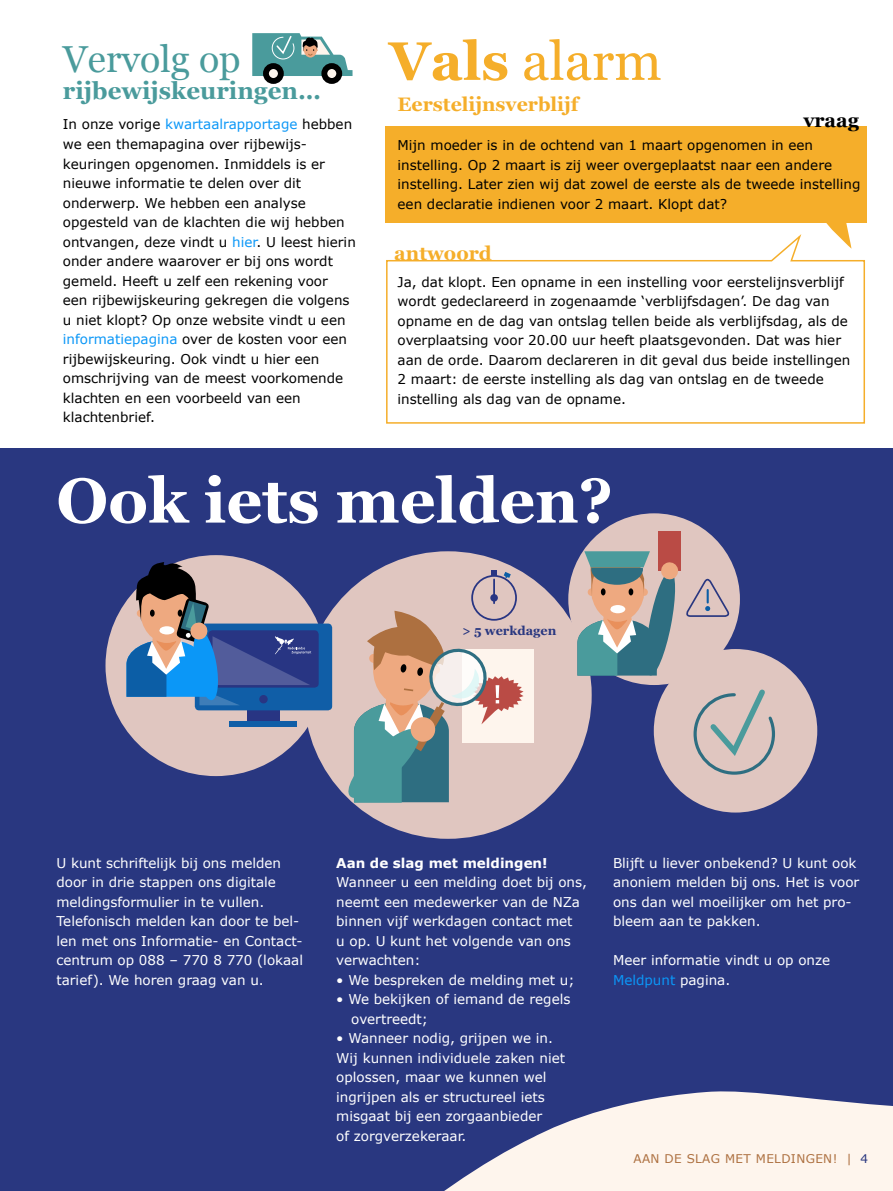
<style>
.page{position:relative;width:893px;height:1191px;background:#fff}
.page>*{position:absolute;margin:0;border:0;box-sizing:border-box;transform-origin:0 0}
.TUSSENKOP{font:700 63px "Georgia";color:#fff}
.t1{font:54px "Georgia";color:#f5ae2a}
.PLAT{font:37.5px "Georgia";color:#4a9b9c}
.PLAT-2{font:700 24px "Georgia";color:#4a9b9c}
.PLAT-3{font:700 19.5px "Georgia";color:#f5ae2a}
.PLAT-4{font:700 19.5px "Georgia";color:#000}
.TUSSENKOP-2{font:13.5px/19.5px "Verdana";color:#000}
.PLAT-5{font:13.5px/19.5px "Verdana";color:#fff}
.TUSSENKOP-3{font:700 13.5px "Verdana";color:#fff}
.TUSSENKOP-4{font:700 12.6px "Georgia";color:#293780}
.t2{font:12px "Verdana";letter-spacing:.03em;color:#ad7040}
.s1{color:#0b97f7}
.s2{font-weight:700}
.s3{color:#293780}
</style>
<div class="page">
<div style="left:385px;top:127px;width:482px;height:96px;background:#f5ae2a"></div>
<div style="left:0;top:449px;width:893px;height:742px;background:#293780"></div>
<svg style="left:444px;top:1091px;width:449px;height:100px;fill:#fef5ed"></svg>
<svg style="left:298px;top:727px;width:12px;height:13px"></svg>
<div style="left:304px;top:551px;width:288px;height:288px;background:#e0c6c0;border-radius:50%"></div>
<div style="left:106px;top:555px;width:220px;height:221px;background:#e0c6c0;border-radius:50%"></div>
<div style="left:247px;top:698px;width:33px;height:27px;background:#283583"></div>
<div style="left:230px;top:721px;width:67px;height:6px;background:#105ea7"></div>
<div style="left:195px;top:623px;width:137px;height:87px;background:#105ea7;border-radius:4px"></div>
<div style="left:208px;top:630px;width:111px;height:57px;background:#283583;border-radius:4px"></div>
<svg style="left:126px;top:561px;width:185px;height:144px"></svg>
<div style="left:471px;top:575px;width:46px;height:45px;border:2px solid #283583;border-radius:50%"></div>
<svg style="left:492px;top:571px;width:5px;height:5px"></svg>
<div style="left:490px;top:594px;width:8px;height:7px;background:#283583;border-radius:50%"></div>
<hr style="left:493px;top:579px;width:2px;height:24px;background:#283583">
<svg style="left:504px;top:572px;width:7px;height:6px"></svg>
<div style="left:462px;top:649px;width:71px;height:93px;background:#fef5ed"></div>
<div style="left:568px;top:513px;width:172px;height:172px;background:#e0c6c0;border-radius:50%"></div>
<div style="left:654px;top:649px;width:163px;height:163px;background:#e0c6c0;border-radius:50%"></div>
<div style="left:658px;top:532px;width:23px;height:39px;background:#ba4b45"></div>
<svg style="left:577px;top:550px;width:102px;height:126px"></svg>
<svg style="left:686px;top:578px;width:44px;height:39px"></svg>
<svg style="left:693px;top:689px;width:82px;height:86px"></svg>
<svg style="left:344px;top:611px;width:179px;height:191px"></svg>
<div style="left:263px;top:63px;width:21px;height:21px;border:6px solid #000;border-radius:50%"></div>
<div style="left:321px;top:63px;width:21px;height:21px;border:6px solid #000;border-radius:50%"></div>
<svg style="left:252px;top:33px;width:100px;height:43px"></svg>
<svg style="left:386px;top:234px;width:479px;height:190px"></svg>
<svg style="left:820px;top:223px;width:31px;height:26px"></svg>
<p class="PLAT" style="left:63px;top:32px;width:179px">Vervolg op</p>
<p class="PLAT-2" style="left:63px;top:73px;width:259px">rijbewijskeuringen…</p>
<p class="TUSSENKOP-2" style="left:63px;top:115px;width:291px">In onze vorige <span class="s1">kwartaalrapportage</span> hebben we een themapagina over rijbewijs&shy;keuringen opgenomen. Inmiddels is er nieuwe informatie te delen over dit</p>
<p class="TUSSENKOP-2" style="left:63px;top:193px;width:294px">onderwerp. We hebben een analyse opgesteld van de klachten die wij hebben ontvangen, deze vindt u <span class="s1">hier</span>. U leest hierin onder andere waarover er bij ons wordt gemeld. Heeft u zelf een rekening voor een rijbewijskeuring gekregen die volgens u niet klopt? Op onze website vindt u een <span class="s1">informatiepagina</span> over de kosten voor een rijbewijskeuring. Ook vindt u hier een omschrijving van de meest voorkomende klachten en een voorbeeld van een klachtenbrief.</p>
<p class="t1" style="left:389px;top:22px;width:274px"><span class="s2">Vals</span> alarm</p>
<p class="PLAT-3" style="left:398px;top:90px;width:183px">Eerstelijnsverblijf</p>
<p class="TUSSENKOP-2" style="left:398px;top:135px;width:464px">Mijn moeder is in de ochtend van 1 maart opgenomen in een instelling. Op 2 maart is zij weer overgeplaatst naar een andere instelling. Later zien wij dat zowel de eerste als de tweede instelling een declaratie indienen voor 2 maart. Klopt dat?</p>
<p class="PLAT-4" style="left:803px;top:105px;width:57px">vraag</p>
<p class="PLAT-3" style="left:394px;top:238px;width:99px">antwoord</p>
<p class="TUSSENKOP-2" style="left:398px;top:272px;width:454px">Ja, dat klopt. Een opname in een instelling voor eerstelijnsverblijf wordt gedeclareerd in zogenaamde ‘verblijfsdagen’. De dag van opname en de dag van ontslag tellen beide als verblijfsdag, als de overplaatsing voor 20.00 uur heeft plaatsgevonden. Dat was hier aan de orde. Daarom declareren in dit geval dus beide instellingen 2 maart: de eerste instelling als dag van ontslag en de tweede instelling als dag van de opname.</p>
<p class="TUSSENKOP" style="left:56px;top:453px;width:558px">Ook iets melden?</p>
<p class="TUSSENKOP-4" style="left:462px;top:621px;width:96px">&gt; 5 werkdagen</p>
<p class="PLAT-5" style="left:56px;top:853px;width:226px">U kunt schriftelijk bij ons melden door in drie stappen ons digitale meldingsformulier in te vullen.</p>
<p class="PLAT-5" style="left:56px;top:911px;width:248px">Telefonisch melden kan door te bel&shy;len met ons Informatie- en Contact&shy;centrum op 088 – 770 8 770 (lokaal tarief). We horen graag van u.</p>
<p class="TUSSENKOP-3" style="left:336px;top:854px;width:213px">Aan de slag met meldingen!</p>
<p class="PLAT-5" style="left:336px;top:872px;width:252px">Wanneer u een melding doet bij ons, neemt een medewerker van de NZa binnen vijf werkdagen contact met<br>u op. U kunt het volgende van ons verwachten:</p>
<p class="PLAT-5" style="left:336px;top:970px;width:240px">• We bespreken de melding met u;</p>
<p class="PLAT-5" style="left:351px;top:989px;width:221px;text-indent:-15px">• We bekijken of iemand de regels overtreedt;</p>
<p class="PLAT-5" style="left:336px;top:1028px;width:218px">• Wanneer nodig, grijpen we in.</p>
<p class="PLAT-5" style="left:336px;top:1048px;width:230px">Wij kunnen individuele zaken niet oplossen, maar we kunnen wel ingrijpen als er structureel iets misgaat bij een zorgaanbieder</p>
<p class="PLAT-5" style="left:336px;top:1126px;width:132px">of zorgverzekeraar.</p>
<p class="PLAT-5" style="left:613px;top:853px;width:248px">Blijft u liever onbekend? U kunt ook anoniem melden bij ons. Het is voor ons dan wel moeilijker om het pro&shy;bleem aan te pakken.</p>
<p class="PLAT-5" style="left:613px;top:950px;width:219px">Meer informatie vindt u op onze<br><span class="s1">Meldpunt</span> pagina.</p>
<p class="t2" style="left:633px;top:1150px;width:236px">AAN DE SLAG MET MELDINGEN! | <span class="s3">4</span></p>
</div>
